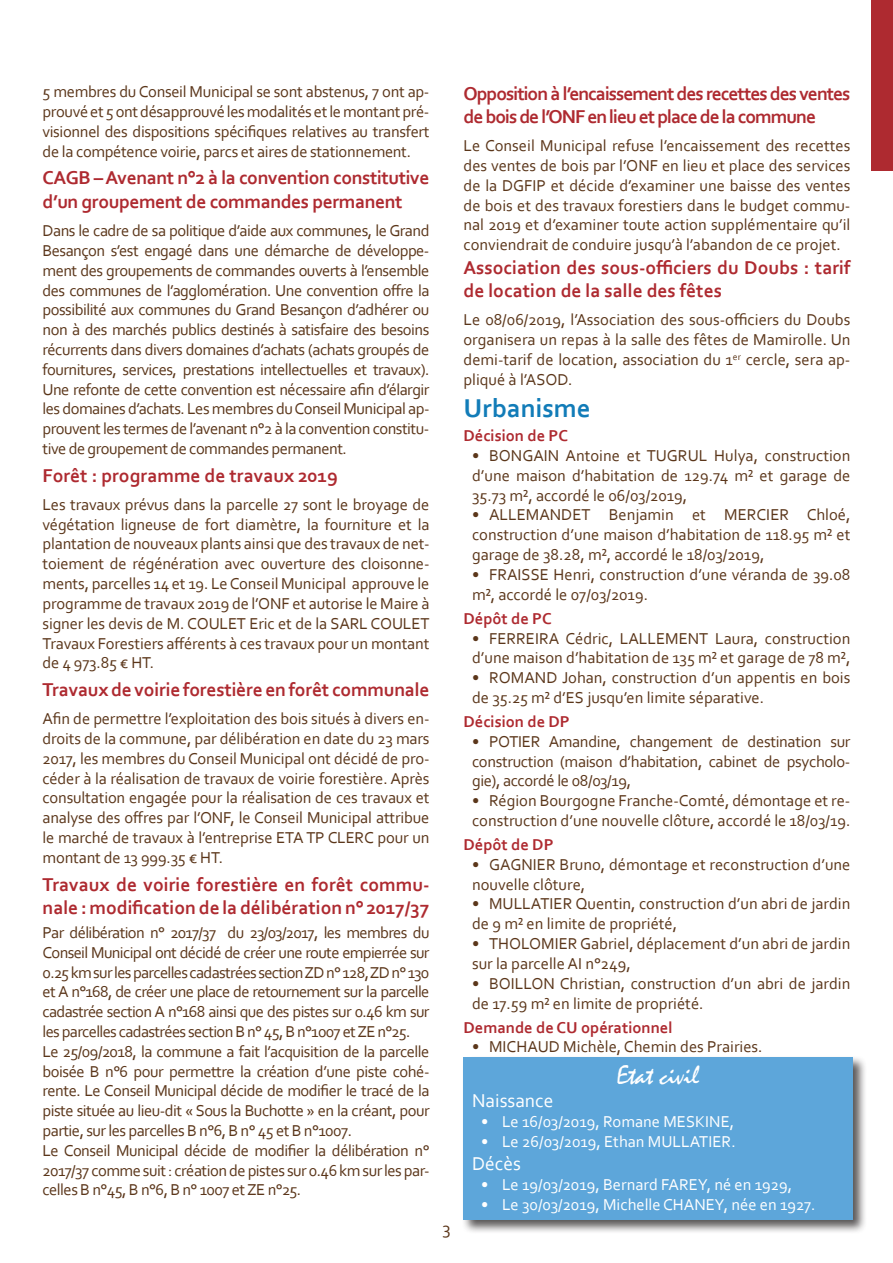
<style>
.page{position:relative;width:893px;height:1263px;background:#fff}
.page>*{position:absolute;margin:0;border:0;box-sizing:border-box;transform-origin:0 0}
.t1{font:700 27px "Corbel";color:#127cb8}
.t2{font:27px "Mistral";color:#fff}
.t3{font:700 19.5px/23.4px "Corbel";letter-spacing:-.01em;color:#ae2a30}
.t4{font:700 19.5px/23.4px "Corbel";letter-spacing:-.05em;color:#ae2a30}
.t5{font:19.5px "Corbel";color:#fff}
.t6{font:18px "Corbel";color:#5b361a}
.t7{font:16.5px/19.8px "Corbel";letter-spacing:-.01em;color:#5b361a;text-align:justify}
.t8{font:16.5px/19.8px "Corbel";letter-spacing:-.03em;color:#5b361a}
.t9{font:16.5px "Corbel";color:#fff}
.t10{font:700 16.5px "Corbel";color:#ae2a30}
</style>
<div class="page">
<div style="left:461px;top:1055px;width:406px;height:179px;background:#231f20;opacity:.75"></div>
<div style="left:463px;top:1058px;width:390px;height:162px;background:#5da6da"></div>
<div style="left:872px;top:0;width:21px;height:170px;background:#ae2a30"></div>
<p class="t7" style="left:43px;top:82px;width:388px">5 membres du Conseil Municipal se sont abstenus, 7 ont ap&shy;prouvé et 5 ont désapprouvé les modalités et le montant pré&shy;visionnel des dispositions spécifiques relatives au transfert de la compétence voirie, parcs et aires de stationnement.</p>
<p class="t3" style="left:43px;top:166px;width:388px">CAGB – Avenant n°2 à la convention constitutive d’un groupement de commandes permanent</p>
<p class="t7" style="left:43px;top:220px;width:388px">Dans le cadre de sa politique d’aide aux communes, le Grand Besançon s’est engagé dans une démarche de développe&shy;ment des groupements de commandes ouverts à l’ensemble des communes de l’agglomération. Une convention offre la possibilité aux communes du Grand Besançon d’adhérer ou non à des marchés publics destinés à satisfaire des besoins récurrents dans divers domaines d’achats (achats groupés de fournitures, services, prestations intellectuelles et travaux).<br>Une refonte de cette convention est nécessaire afin d’élargir les domaines d’achats. Les membres du Conseil Municipal ap&shy;prouvent les termes de l’avenant n°2 à la convention constitu&shy;tive de groupement de commandes permanent.</p>
<p class="t3" style="left:43px;top:463px;width:297px">Forêt : programme de travaux 2019</p>
<p class="t7" style="left:43px;top:494px;width:389px">Les travaux prévus dans la parcelle 27 sont le broyage de végétation ligneuse de fort diamètre, la fourniture et la plantation de nouveaux plants ainsi que des travaux de net&shy;toiement de régénération avec ouverture des cloisonne&shy;ments, parcelles 14 et 19. Le Conseil Municipal approuve le programme de travaux 2019 de l’ONF et autorise le Maire à signer les devis de M. COULET Eric et de la SARL COULET Travaux Forestiers afférents à ces travaux pour un montant de 4 973.85 € HT.</p>
<p class="t3" style="left:43px;top:677px;width:388px">Travaux de voirie forestière en forêt communale</p>
<p class="t7" style="left:43px;top:708px;width:388px">Afin de permettre l’exploitation des bois situés à divers en&shy;droits de la commune, par délibération en date du 23 mars 2017, les membres du Conseil Municipal ont décidé de pro&shy;céder à la réalisation de travaux de voirie forestière. Après consultation engagée pour la réalisation de ces travaux et analyse des offres par l’ONF, le Conseil Municipal attribue le marché de travaux à l’entreprise ETA TP CLERC pour un montant de 13 999.35 € HT.</p>
<p class="t3" style="left:43px;top:872px;width:388px">Travaux de voirie forestière en forêt commu&shy;nale : modification de la délibération n° 2017/37</p>
<p class="t8" style="left:43px;top:922px;width:389px">Par délibération n° 2017/37 du 23/03/2017, les membres du Conseil Municipal ont décidé de créer une route empierrée sur 0.25 km sur les parcelles cadastrées section ZD n° 128, ZD n° 130 et A n°168, de créer une place de retournement sur la parcelle cadastrée section A n°168 ainsi que des pistes sur 0.46 km sur les parcelles cadastrées section B n° 45, B n°1007 et ZE n°25.<br>Le 25/09/2018, la commune a fait l’acquisition de la parcelle boisée B n°6 pour permettre la création d’une piste cohé&shy;rente. Le Conseil Municipal décide de modifier le tracé de la piste située au lieu-dit « Sous la Buchotte » en la créant, pour partie, sur les parcelles B n°6, B n° 45 et B n°1007.<br>Le Conseil Municipal décide de modifier la délibération n° 2017/37 comme suit : création de pistes sur 0.46 km sur les par&shy;celles B n°45, B n°6, B n° 1007 et ZE n°25.</p>
<p class="t6" style="left:442px;top:1217px;width:10px">3</p>
<p class="t4" style="left:463px;top:81px;width:389px">Opposition à l’encaissement des recettes des ventes de bois de l’ONF en lieu et place de la commune</p>
<p class="t7" style="left:463px;top:135px;width:388px">Le Conseil Municipal refuse l’encaissement des recettes des ventes de bois par l’ONF en lieu et place des services de la DGFIP et décide d’examiner une baisse des ventes de bois et des travaux forestiers dans le budget commu&shy;nal 2019 et d’examiner toute action supplémentaire qu’il conviendrait de conduire jusqu’à l’abandon de ce projet.</p>
<p class="t3" style="left:463px;top:255px;width:388px">Association des sous-officiers du Doubs : tarif de location de la salle des fêtes</p>
<p class="t7" style="left:463px;top:310px;width:388px">Le 08/06/2019, l’Association des sous-officiers du Doubs organisera un repas à la salle des fêtes de Mamirolle. Un demi-tarif de location, association du 1<sup>er</sup> cercle, sera ap&shy;pliqué à l’ASOD.</p>
<h1 class="t1" style="left:463px;top:391px;width:129px">Urbanisme</h1>
<p class="t10" style="left:463px;top:425px;width:106px">Décision de PC</p>
<p class="t7" style="left:472px;top:445px;width:380px">• BONGAIN Antoine et TUGRUL Hulya, construction d’une maison d’habitation de 129.74 m² et garage de 35.73 m², accordé le 06/03/2019,</p>
<p class="t7" style="left:472px;top:505px;width:380px">• ALLEMANDET Benjamin et MERCIER Chloé, construction d’une maison d’habitation de 118.95 m² et garage de 38.28, m², accordé le 18/03/2019,</p>
<p class="t7" style="left:472px;top:564px;width:380px">• FRAISSE Henri, construction d’une véranda de 39.08 m², accordé le 07/03/2019.</p>
<p class="t10" style="left:463px;top:608px;width:90px">Dépôt de PC</p>
<p class="t7" style="left:472px;top:628px;width:380px">• FERREIRA Cédric, LALLEMENT Laura, construction d’une maison d’habitation de 135 m² et garage de 78 m²,</p>
<p class="t7" style="left:472px;top:667px;width:380px">• ROMAND Johan, construction d’un appentis en bois de 35.25 m² d’ES jusqu’en limite séparative.</p>
<p class="t10" style="left:463px;top:711px;width:108px">Décision de DP</p>
<p class="t7" style="left:472px;top:731px;width:380px">• POTIER Amandine, changement de destination sur construction (maison d’habitation, cabinet de psycholo&shy;gie), accordé le 08/03/19,</p>
<p class="t7" style="left:472px;top:790px;width:380px">• Région Bourgogne Franche-Comté, démontage et re&shy;construction d’une nouvelle clôture, accordé le 18/03/19.</p>
<p class="t10" style="left:463px;top:834px;width:92px">Dépôt de DP</p>
<p class="t7" style="left:472px;top:854px;width:380px">• GAGNIER Bruno, démontage et reconstruction d’une nouvelle clôture,</p>
<p class="t7" style="left:472px;top:894px;width:380px">• MULLATIER Quentin, construction d’un abri de jardin de 9 m² en limite de propriété,</p>
<p class="t7" style="left:472px;top:933px;width:380px">• THOLOMIER Gabriel, déplacement d’un abri de jardin sur la parcelle AI n°249,</p>
<p class="t7" style="left:472px;top:973px;width:380px">• BOILLON Christian, construction d’un abri de jardin de 17.59 m² en limite de propriété.</p>
<p class="t10" style="left:463px;top:1017px;width:210px">Demande de CU opérationnel</p>
<p class="t7" style="left:472px;top:1036px;width:292px">• MICHAUD Michèle, Chemin des Prairies.</p>
<h1 class="t2" style="left:617px;top:1060px;width:84px">Etat civil</h1>
<p class="t5" style="left:472px;top:1089px;width:83px">Naissance</p>
<p class="t9" style="left:481px;top:1111px;width:255px">• Le 16/03/2019, Romane MESKINE,</p>
<p class="t9" style="left:481px;top:1131px;width:256px">• Le 26/03/2019, Ethan MULLATIER.</p>
<p class="t5" style="left:472px;top:1152px;width:50px">Décès</p>
<p class="t9" style="left:481px;top:1174px;width:313px">• Le 19/03/2019, Bernard FAREY, né en 1929,</p>
<p class="t9" style="left:481px;top:1194px;width:336px">• Le 30/03/2019, Michelle CHANEY, née en 1927.</p>
</div>
